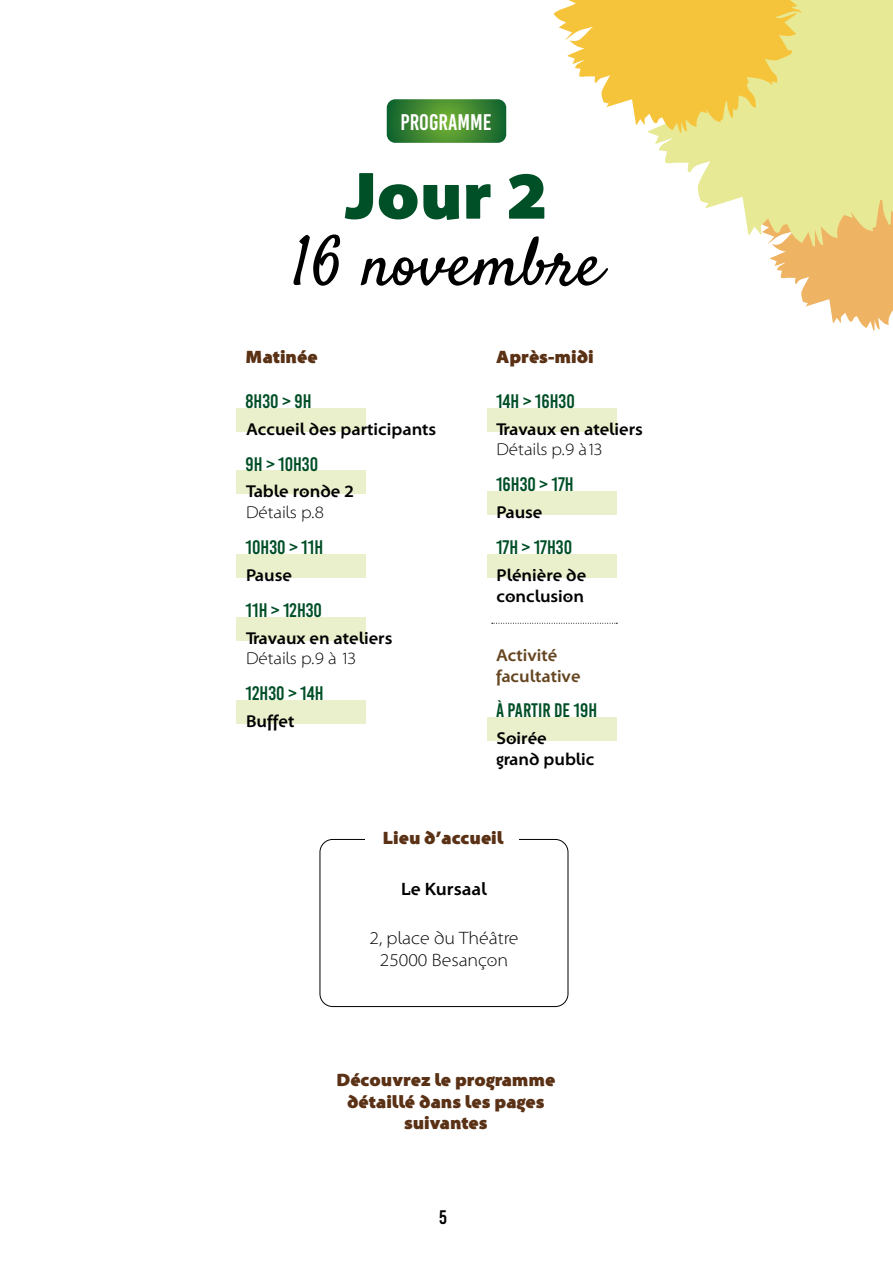
<style>
.page{position:relative;width:893px;height:1263px;background:#fff}
.page>*{position:absolute;margin:0;border:0;box-sizing:border-box;transform-origin:0 0}
.t1{font:67.5px "Satisfy";color:#000}
.t2{font:900 67.5px "Santana";color:#005027}
.t3{font:22.5px "Bebas Kai";color:#fff}
.t4{font:19.5px "Bebas Kai";color:#004f26}
.t5{font:19.5px "Bebas Kai";color:#000}
.t6{font:900 18px/21.6px "Santana";color:#5a3115;text-align:center}
.t7{font:18px/21.6px "Santana";color:#020203;text-align:center}
.t8{font:700 18px "Santana";color:#000}
.t9{font:700 17.25px/20.7px "Santana";color:#020203}
.t10{font:17.25px "Santana";color:#020203}
.t11{font:700 17.25px/20.7px "Santana";color:#654621}
</style>
<div class="page">
<div style="left:236px;top:408px;width:130px;height:23px;background:#ebf0cc"></div>
<div style="left:236px;top:470px;width:130px;height:24px;background:#ebf0cc"></div>
<div style="left:236px;top:554px;width:130px;height:24px;background:#ebf0cc"></div>
<div style="left:236px;top:617px;width:130px;height:23px;background:#ebf0cc"></div>
<div style="left:236px;top:700px;width:130px;height:24px;background:#ebf0cc"></div>
<div style="left:487px;top:717px;width:129px;height:24px;background:#ebf0cc"></div>
<div style="left:487px;top:491px;width:129px;height:24px;background:#ebf0cc"></div>
<div style="left:487px;top:408px;width:129px;height:23px;background:#ebf0cc"></div>
<svg style="left:387px;top:99px;width:119px;height:44px;background:#418835"></svg>
<div style="left:487px;top:554px;width:129px;height:24px;background:#ebf0cc"></div>
<svg style="left:492px;top:623px;width:125px;height:1px"></svg>
<div style="left:320px;top:839px;width:248px;height:168px;border:1px solid #020203;border-radius:13px"></div>
<div style="left:365px;top:829px;width:153px;height:22px;background:#fff"></div>
<svg style="left:554px;top:0;width:339px;height:331px"></svg>
<h2 class="t3" style="left:401px;top:110px;width:93px">PROGRAMME</h2>
<h1 class="t2" style="left:345px;top:161px;width:204px">Jour 2</h1>
<h1 class="t1" style="left:292px;top:221px;width:312px">16 novembre</h1>
<p class="t6" style="left:246px;top:347px;width:74px">Matinée</p>
<p class="t4" style="left:246px;top:390px;width:67px">8H30 &gt; 9H</p>
<p class="t9" style="left:246px;top:419px;width:192px">Accueil des participants</p>
<p class="t4" style="left:246px;top:453px;width:74px">9H &gt; 10H30</p>
<p class="t9" style="left:246px;top:481px;width:110px">Table ronde 2</p>
<p class="t10" style="left:246px;top:504px;width:79px">Détails p.8</p>
<p class="t4" style="left:246px;top:537px;width:79px">10H30 &gt; 11H</p>
<p class="t9" style="left:246px;top:565px;width:48px">Pause</p>
<p class="t4" style="left:246px;top:599px;width:78px">11H &gt; 12H30</p>
<p class="t9" style="left:246px;top:628px;width:148px">Travaux en ateliers</p>
<p class="t10" style="left:246px;top:650px;width:112px">Détails p.9 à 13</p>
<p class="t4" style="left:246px;top:683px;width:79px">12H30 &gt; 14H</p>
<p class="t9" style="left:246px;top:711px;width:50px">Buffet</p>
<p class="t6" style="left:496px;top:347px;width:99px">Après-midi</p>
<p class="t4" style="left:496px;top:390px;width:80px">14H &gt; 16H30</p>
<p class="t9" style="left:496px;top:419px;width:148px">Travaux en ateliers</p>
<p class="t10" style="left:496px;top:441px;width:108px">Détails p.9 à13</p>
<p class="t4" style="left:496px;top:474px;width:79px">16H30 &gt; 17H</p>
<p class="t9" style="left:496px;top:502px;width:48px">Pause</p>
<p class="t4" style="left:496px;top:537px;width:78px">17H &gt; 17H30</p>
<p class="t9" style="left:496px;top:565px;width:91px">Plénière de conclusion</p>
<p class="t11" style="left:496px;top:645px;width:86px">Activité facultative</p>
<p class="t4" style="left:496px;top:700px;width:103px">À PARTIR DE 19H</p>
<p class="t9" style="left:496px;top:728px;width:99px">Soirée<br>grand public</p>
<p class="t6" style="left:383px;top:828px;width:122px">Lieu d’accueil</p>
<p class="t8" style="left:401px;top:878px;width:87px">Le Kursaal</p>
<p class="t7" style="left:369px;top:928px;width:150px">2, place du Théâtre<br>25000 Besançon</p>
<p class="t6" style="left:336px;top:1070px;width:220px">Découvrez le programme détaillé dans les pages suivantes</p>
<p class="t5" style="left:439px;top:1206px;width:9px">5</p>
</div>
